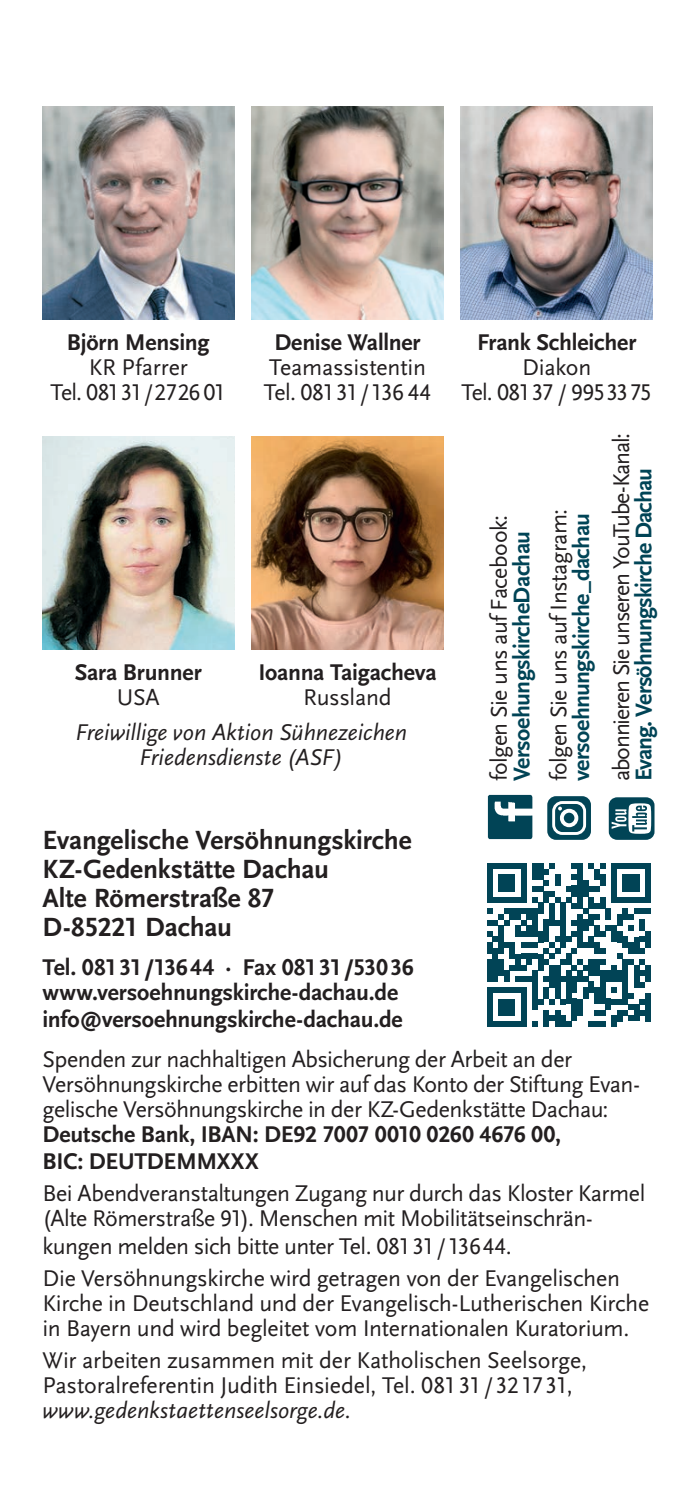
<style>
.page{position:relative;width:695px;height:1489px;background:#fff}
.page>*{position:absolute;margin:0;border:0;box-sizing:border-box;transform-origin:0 0}
.t1{font:27.5px/28.8px "Scala Sans Bold LF";letter-spacing:-.005em;color:#231f20}
.t2{font:23.75px/25px "Scala Sans Regular LF";letter-spacing:-.015em;color:#231f20}
.t3{font:23.75px/25px "Scala Sans Bold LF";letter-spacing:-.01em;color:#231f20}
.t4{font:23.75px/25px "Scala Sans Regular LF Italic";letter-spacing:-.005em;color:#231f20;text-align:center}
.t5{font:23.75px "Scala Sans Bold LF";letter-spacing:-.03em;color:#014456}
.t6{font:23.75px "Scala Sans Regular LF";letter-spacing:-.05em;color:#231f20}
</style>
<div class="page">
<img style="left:461px;top:106px;width:191px;height:213px">
<img style="left:43px;top:436px;width:191px;height:213px">
<img style="left:252px;top:106px;width:191px;height:213px">
<img style="left:43px;top:106px;width:191px;height:213px">
<svg style="left:487px;top:863px;width:163px;height:163px"></svg>
<div style="left:645px;top:930px;width:5px;height:17px;background:#014456"></div>
<div style="left:645px;top:964px;width:5px;height:17px;background:#014456"></div>
<div style="left:645px;top:992px;width:5px;height:29px;background:#014456"></div>
<img style="left:487px;top:794px;width:45px;height:45px">
<div style="left:547px;top:796px;width:44px;height:43px;background:#014456;border-radius:9px"></div>
<div style="left:552px;top:801px;width:34px;height:33px;border:3px solid #fff;border-radius:9px"></div>
<div style="left:560px;top:808px;width:18px;height:19px;border:4px solid #fff;border-radius:50%"></div>
<svg style="left:558px;top:806px;width:4px;height:4px"></svg>
<img style="left:252px;top:436px;width:191px;height:213px">
<svg style="left:608px;top:797px;width:46px;height:42px"></svg>
<p class="t3" style="left:67px;top:330px;width:144px">Björn Mensing</p>
<p class="t2" style="left:51px;top:355px;width:177px;text-align:center">KR Pfarrer<br>Tel. 08131/ 2726 01</p>
<p class="t3" style="left:274px;top:330px;width:148px">Denise Wallner</p>
<p class="t2" style="left:264px;top:355px;width:169px">Teamassistentin<br>Tel. 08131/ 136 44</p>
<p class="t3" style="left:258px;top:660px;width:180px">Ioanna Taigacheva</p>
<p class="t2" style="left:303px;top:685px;width:90px">Russland</p>
<p class="t4" style="left:75px;top:719px;width:333px">Freiwillige von Aktion Sühnezeichen<br>Friedensdienste (ASF)</p>
<p class="t3" style="left:75px;top:660px;width:128px">Sara Brunner</p>
<p class="t2" style="left:117px;top:685px;width:44px">USA</p>
<p class="t3" style="left:477px;top:330px;width:161px">Frank Schleicher</p>
<p class="t2" style="left:461px;top:355px;width:192px;text-align:center">Diakon<br>Tel. 08137 / 9953375</p>
<p class="t2" style="left:487px;top:781px;width:268px;rotate:-90deg">folgen Sie uns auf Facebook:</p>
<p class="t5" style="left:509px;top:781px;width:252px;rotate:-90deg">VersoehungskircheDachau</p>
<p class="t2" style="left:546px;top:781px;width:274px;rotate:-90deg">folgen Sie uns auf Instagram:</p>
<p class="t5" style="left:568px;top:781px;width:270px;rotate:-90deg">versoehnungskirche_dachau</p>
<p class="t6" style="left:608px;top:781px;width:350px;rotate:-90deg">abonnieren Sie unseren YouTube-Kanal:</p>
<p class="t5" style="left:631px;top:781px;width:315px;rotate:-90deg">Evang. Versöhnungskirche Dachau</p>
<p class="t1" style="left:43px;top:826px;width:370px">Evangelische Versöhnungskirche<br>KZ-Gedenkstätte Dachau<br>Alte Römerstraße 87<br>D-85221 Dachau</p>
<p class="t3" style="left:43px;top:955px;width:373px">Tel. 08131/13644 · Fax 08131/53036 www.versoehnungskirche-dachau.de</p>
<p class="t3" style="left:43px;top:1007px;width:361px">info@versoehnungskirche-dachau.de</p>
<p class="t2" style="left:43px;top:1046px;width:598px">Spenden zur nachhaltigen Absicherung der Arbeit an der<br>Versöhnungskirche erbitten wir auf das Konto der Stiftung Evan&shy;gelische Versöhnungskirche in der KZ-Gedenkstätte Dachau:</p>
<p class="t3" style="left:43px;top:1120px;width:520px;line-height:27.5px">Deutsche Bank, IBAN: DE92 7007 0010 0260 4676 00,<br>BIC: DEUTDEMMXXX</p>
<p class="t2" style="left:43px;top:1181px;width:604px">Bei Abendveranstaltungen Zugang nur durch das Kloster Karmel (Alte Römerstraße 91). Menschen mit Mobilitätseinschrän-</p>
<p class="t2" style="left:43px;top:1230px;width:579px;line-height:32px">kungen melden sich bitte unter Tel. 08131/13644.<br>Die Versöhnungskirche wird getragen von der Evangelischen</p>
<p class="t2" style="left:43px;top:1291px;width:608px">Kirche in Deutschland und der Evangelisch-Lutherischen Kirche in Bayern und wird begleitet vom Internationalen Kuratorium.</p>
<p class="t2" style="left:43px;top:1348px;width:546px">Wir arbeiten zusammen mit der Katholischen Seelsorge,<br>Pastoralreferentin Judith Einsiedel, Tel. 08131/321731,</p>
<p class="t4" style="left:43px;top:1398px;width:310px">www.gedenkstaettenseelsorge.de.</p>
</div>
